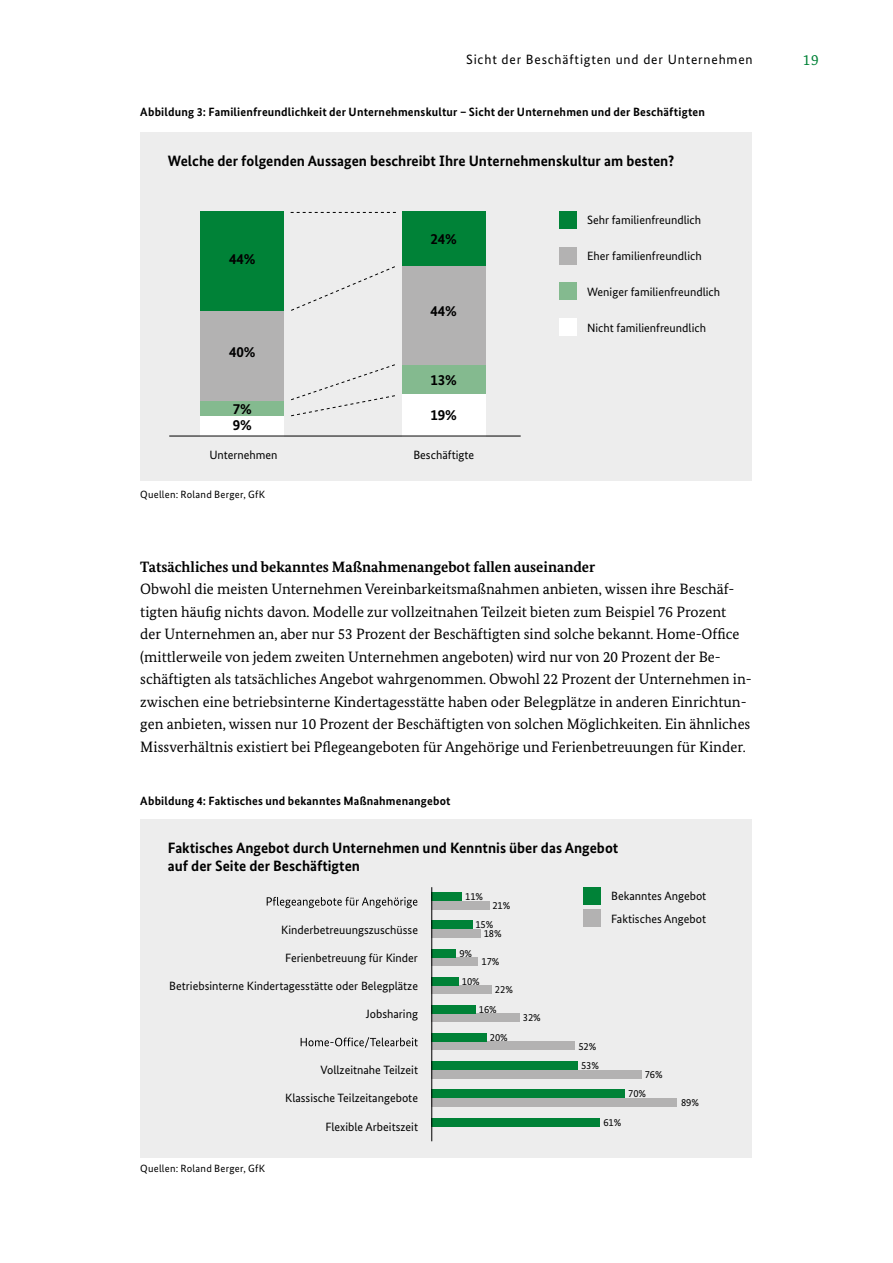
<style>
.page{position:relative;width:893px;height:1263px;background:#fff}
.page>*{position:absolute;margin:0;border:0;box-sizing:border-box;transform-origin:0 0}
.Fließtext{font:15px/22.5px "Bundes Serif";color:#000}
.t1{font:700 15px/16px "Bundes Sans";color:#000}
.Fließtext-2{font:700 15px "Bundes Serif";color:#000}
.t2{font:15px "Bundes Serif";color:#008237}
.t3{font:13.5px "Bundes Sans";letter-spacing:.06em;color:#000}
.t4{font:12px/22.5px "Bundes Sans";color:#000}
.Abbildung_Headline{font:700 12px "Bundes Sans";letter-spacing:.015em;color:#000}
.Quelle{font:10.5px/19.4px "Bundes Sans";letter-spacing:.02em;color:#000}
</style>
<div class="page">
<div style="left:140px;top:132px;width:612px;height:349px;background:#ededed"></div>
<div style="left:201px;top:416px;width:83px;height:20px;background:#fff"></div>
<div style="left:402px;top:394px;width:83px;height:42px;background:#fff"></div>
<div style="left:560px;top:211px;width:17px;height:17px;background:#008237"></div>
<div style="left:560px;top:247px;width:17px;height:17px;background:#b3b2b2"></div>
<div style="left:560px;top:283px;width:17px;height:17px;background:#84ba8f"></div>
<div style="left:560px;top:319px;width:17px;height:17px;background:#fff"></div>
<div style="left:201px;top:400px;width:83px;height:16px;background:#84ba8f"></div>
<div style="left:201px;top:310px;width:83px;height:90px;background:#b3b2b2"></div>
<div style="left:201px;top:211px;width:83px;height:99px;background:#008237"></div>
<div style="left:402px;top:364px;width:83px;height:30px;background:#84ba8f"></div>
<div style="left:402px;top:265px;width:83px;height:99px;background:#b3b2b2"></div>
<div style="left:402px;top:211px;width:83px;height:54px;background:#008237"></div>
<hr style="left:169px;top:436px;width:352px;height:1px;background:#000">
<svg style="left:291px;top:266px;width:104px;height:45px"></svg>
<svg style="left:291px;top:364px;width:104px;height:53px"></svg>
<svg style="left:291px;top:212px;width:105px;height:1px"></svg>
<div style="left:140px;top:819px;width:612px;height:338px;background:#ededed"></div>
<svg style="left:267px;top:897px;width:150px;height:11px"></svg>
<svg style="left:301px;top:1037px;width:117px;height:11px"></svg>
<div style="left:584px;top:887px;width:17px;height:17px;background:#008237"></div>
<div style="left:584px;top:910px;width:17px;height:17px;background:#b3b2b2"></div>
<div style="left:431px;top:901px;width:58px;height:8px;background:#b3b2b2"></div>
<div style="left:431px;top:892px;width:31px;height:9px;background:#008237"></div>
<div style="left:431px;top:985px;width:61px;height:9px;background:#b3b2b2"></div>
<div style="left:431px;top:977px;width:28px;height:8px;background:#008237"></div>
<div style="left:431px;top:1070px;width:210px;height:8px;background:#b3b2b2"></div>
<div style="left:431px;top:1061px;width:147px;height:9px;background:#008237"></div>
<div style="left:431px;top:929px;width:50px;height:8px;background:#b3b2b2"></div>
<div style="left:431px;top:921px;width:42px;height:8px;background:#008237"></div>
<div style="left:431px;top:1013px;width:89px;height:9px;background:#b3b2b2"></div>
<div style="left:431px;top:1005px;width:45px;height:9px;background:#008237"></div>
<div style="left:431px;top:1098px;width:246px;height:8px;background:#b3b2b2"></div>
<div style="left:431px;top:1090px;width:194px;height:8px;background:#008237"></div>
<div style="left:431px;top:957px;width:47px;height:9px;background:#b3b2b2"></div>
<div style="left:431px;top:949px;width:25px;height:8px;background:#008237"></div>
<div style="left:431px;top:1042px;width:144px;height:8px;background:#b3b2b2"></div>
<div style="left:431px;top:1033px;width:56px;height:9px;background:#008237"></div>
<div style="left:431px;top:1118px;width:169px;height:8px;background:#008237"></div>
<hr style="left:431px;top:887px;width:1px;height:254px;background:#000">
<p class="t3" style="left:466px;top:51px;width:288px">Sicht der Beschäftigten und der Unternehmen</p>
<p class="t2" style="left:803px;top:50px;width:17px">19</p>
<p class="Abbildung_Headline" style="left:140px;top:104px;width:566px">Abbildung 3: Familienfreundlichkeit der Unternehmenskultur – Sicht der Unternehmen und der Beschäftigten</p>
<p class="t1" style="left:168px;top:153px;width:508px">Welche der folgenden Aussagen beschreibt Ihre Unternehmenskultur am besten?</p>
<p class="t1" style="left:229px;top:251px;width:28px">44%</p>
<p class="t1" style="left:229px;top:343px;width:28px">40%</p>
<p class="t1" style="left:233px;top:401px;width:21px">7%<br>9%</p>
<p class="t1" style="left:430px;top:231px;width:28px">24%</p>
<p class="t1" style="left:430px;top:303px;width:28px">44%</p>
<p class="t1" style="left:430px;top:371px;width:28px">13%</p>
<p class="t1" style="left:430px;top:406px;width:28px">19%</p>
<p class="t4" style="left:209px;top:444px;width:70px">Unternehmen</p>
<p class="t4" style="left:413px;top:444px;width:62px">Beschäftigte</p>
<p class="Quelle" style="left:140px;top:485px;width:126px">Quellen: Roland Berger, GfK</p>
<p class="t4" style="left:587px;top:209px;width:116px">Sehr familienfreundlich</p>
<p class="t4" style="left:587px;top:245px;width:116px">Eher familienfreundlich</p>
<p class="t4" style="left:587px;top:280px;width:135px">Weniger familienfreundlich</p>
<p class="t4" style="left:587px;top:316px;width:121px">Nicht familienfreundlich</p>
<p class="Fließtext-2" style="left:140px;top:557px;width:456px">Tatsächliches und bekanntes Maßnahmenangebot fallen auseinander</p>
<p class="Fließtext" style="left:140px;top:577px;width:613px">Obwohl die meisten Unternehmen Vereinbarkeitsmaßnahmen anbieten, wissen ihre Beschäf&shy;tigten häufig nichts davon. Modelle zur vollzeitnahen Teilzeit bieten zum Beispiel 76 Prozent<br>der Unternehmen an, aber nur 53 Prozent der Beschäftigten sind solche bekannt. Home-Office (mittlerweile von jedem zweiten Unternehmen angeboten) wird nur von 20 Prozent der Be&shy;schäftigten als tatsächliches Angebot wahrgenommen. Obwohl 22 Prozent der Unternehmen in&shy;zwischen eine betriebsinterne Kindertagesstätte haben oder Belegplätze in anderen Einrichtun&shy;gen anbieten, wissen nur 10 Prozent der Beschäftigten von solchen Möglichkeiten. Ein ähnliches Missverhältnis existiert bei Pflegeangeboten für Angehörige und Ferienbetreuungen für Kinder.</p>
<p class="Abbildung_Headline" style="left:140px;top:793px;width:312px">Abbildung 4: Faktisches und bekanntes Maßnahmenangebot</p>
<p class="t1" style="left:168px;top:839px;width:452px;line-height:18px">Faktisches Angebot durch Unternehmen und Kenntnis über das Angebot auf der Seite der Beschäftigten</p>
<p class="t4" style="left:281px;top:918px;width:138px">Kinderbetreuungszuschüsse</p>
<p class="t4" style="left:285px;top:946px;width:134px">Ferienbetreuung für Kinder</p>
<p class="t4" style="left:169px;top:974px;width:250px">Betriebsinterne Kindertagesstätte oder Belegplätze</p>
<p class="t4" style="left:366px;top:1002px;width:54px">Jobsharing</p>
<p class="Quelle" style="left:140px;top:1159px;width:126px">Quellen: Roland Berger, GfK</p>
<p class="t4" style="left:320px;top:1059px;width:99px">Vollzeitnahe Teilzeit</p>
<p class="t4" style="left:285px;top:1087px;width:134px">Klassische Teilzeitangebote</p>
<p class="t4" style="left:325px;top:1115px;width:94px">Flexible Arbeitszeit</p>
<p class="Quelle" style="left:465px;top:886px;width:19px">11%</p>
<p class="Quelle" style="left:475px;top:915px;width:19px">15%</p>
<p class="Quelle" style="left:459px;top:943px;width:14px">9%</p>
<p class="Quelle" style="left:462px;top:971px;width:19px">10%</p>
<p class="Quelle" style="left:479px;top:999px;width:19px">16%</p>
<p class="Quelle" style="left:490px;top:1027px;width:19px">20%</p>
<p class="Quelle" style="left:492px;top:895px;width:19px">21%</p>
<p class="Quelle" style="left:484px;top:924px;width:19px">18%</p>
<p class="Quelle" style="left:482px;top:952px;width:19px">17%</p>
<p class="Quelle" style="left:495px;top:980px;width:19px">22%</p>
<p class="Quelle" style="left:523px;top:1008px;width:19px">32%</p>
<p class="t4" style="left:611px;top:885px;width:97px">Bekanntes Angebot<br>Faktisches Angebot</p>
<p class="Quelle" style="left:578px;top:1036px;width:22px">52%<br>53%</p>
<p class="Quelle" style="left:628px;top:1064px;width:36px;text-indent:16px">76%<br>70%</p>
<p class="Quelle" style="left:681px;top:1092px;width:19px">89%</p>
<p class="Quelle" style="left:603px;top:1112px;width:19px">61%</p>
</div>
